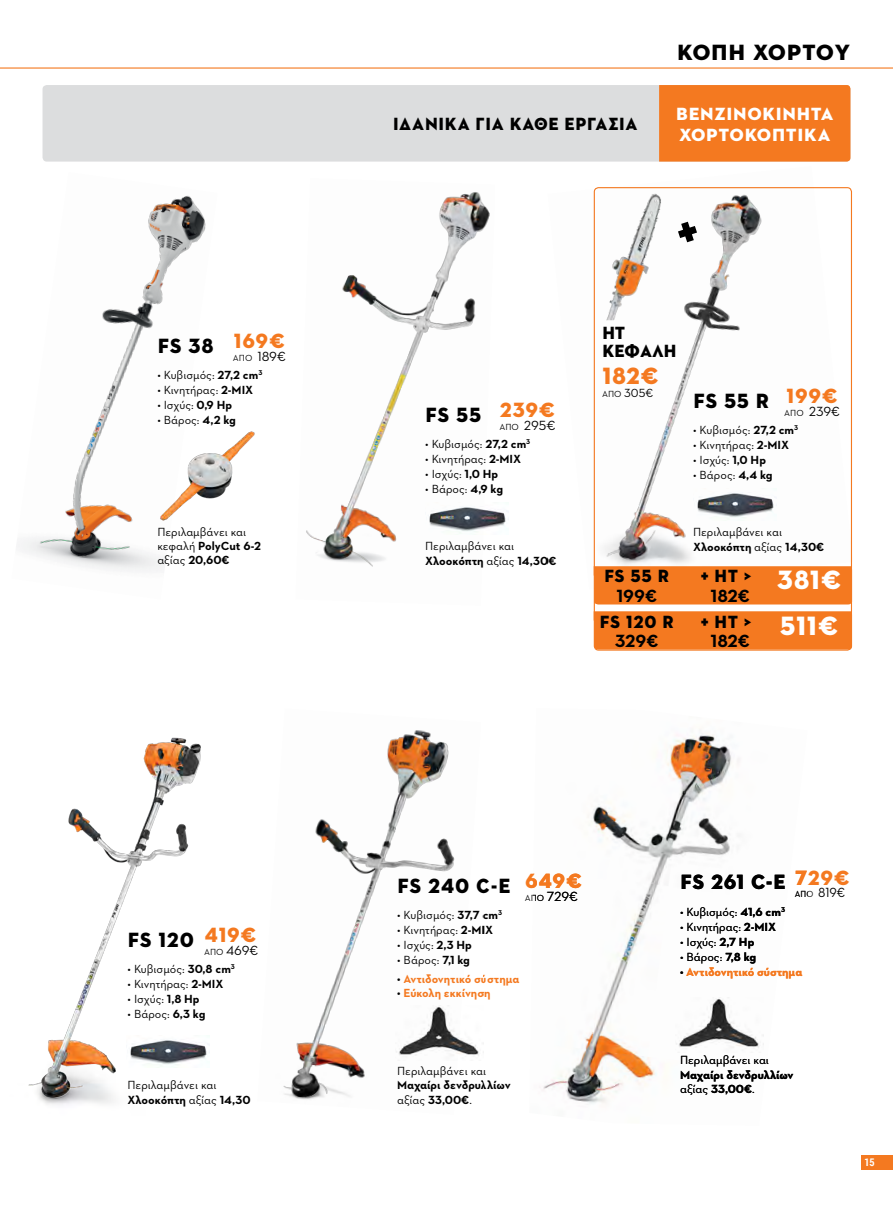
<style>
.page{position:relative;width:893px;height:1212px;background:#fff}
.page>*{position:absolute;margin:0;border:0;box-sizing:border-box;transform-origin:0 0}
.t1{font:27px "STIHL Contraface Display Titling";letter-spacing:-.01em;color:#fff;scale:.95 1}
.t2{font:24px "STIHL Contraface Display Titling";color:#f47920;scale:.95 1}
.t3{font:22.5px "STIHL Contraface Display Titling";color:#000}
.t4{font:21px "STIHL Contraface Display Titling";letter-spacing:-.005em;color:#000;scale:.95 1}
.t5{font:18px "STIHL Contraface Display Titling";color:#000;scale:.95 1}
.t6{font:18px/21.6px "STIHL Contraface Display Titling";color:#fff}
.t7{font:700 18px "STIHL Contraface Text";color:#000}
.t8{font:18px/18px "STIHL Contraface Display Titling";letter-spacing:-.04em;color:#000;scale:.95 1}
.t9{font:13.5px "STIHL Contraface Text";letter-spacing:-.01em;color:#000}
.t10{font:13.5px "STIHL Contraface Text";letter-spacing:-.01em;color:#000;scale:.95 1}
.t11{font:12px/14.4px "STIHL Contraface Text";color:#000}
.t12{font:700 12px/14.4px "STIHL Contraface Text";letter-spacing:-.01em;color:#000}
.t13{font:700 12px "STIHL Contraface Text";color:#f47920}
.t14{font:700 10.5px "Roboto Condensed";color:#fff}
.s1{font-size:9px}
.s2{font-weight:700}
.s3{color:#000}
.s4{font-weight:400}
</style>
<div class="page">
<div style="left:861px;top:1154px;width:32px;height:15px;background:#f47920"></div>
<hr style="left:0;top:67px;width:893px;height:2px;background:#f47920">
<div style="left:43px;top:85px;width:807px;height:77px;background:#dcddde;border-radius:4px"></div>
<div style="left:659px;top:85px;width:191px;height:77px;background:#f47920"></div>
<img style="left:495px;top:511px;width:11px;height:16px">
<img style="left:306px;top:192px;width:189px;height:375px">
<img style="left:218px;top:431px;width:37px;height:66px">
<img style="left:18px;top:195px;width:200px;height:376px">
<div style="left:596px;top:589px;width:254px;height:15px;background:#f47920"></div>
<div style="left:596px;top:611px;width:254px;height:38px;background:#f47920"></div>
<img style="left:593px;top:187px;width:258px;height:402px">
<img style="left:28px;top:737px;width:182px;height:368px">
<img style="left:542px;top:734px;width:222px;height:370px">
<img style="left:283px;top:730px;width:172px;height:370px">
<img style="left:396px;top:1005px;width:83px;height:55px">
<img style="left:676px;top:998px;width:87px;height:55px">
<svg style="left:676px;top:220px;width:23px;height:24px"></svg>
<h3 class="t4" style="left:157px;top:332px;width:136px">FS 38 <sup>169€</sup></h3>
<p class="t9" style="left:233px;top:348px;width:55px"><span class="s1">ΑΠΟ</span> 189€</p>
<p class="t11" style="left:157px;top:367px;width:107px">• Κυβισμός: <span class="s2">27,2 cm</span><sup>3</sup></p>
<p class="t11" style="left:157px;top:382px;width:97px">• Κινητήρας: <span class="s2">2-MIX</span></p>
<p class="t11" style="left:157px;top:397px;width:76px">• Ισχύς: <span class="s2">0,9 Hp</span></p>
<p class="t11" style="left:157px;top:412px;width:80px">• Βάρος: <span class="s2">4,2 kg</span></p>
<p class="t11" style="left:157px;top:524px;width:105px">Περιλαμβάνει και κεφαλή <span class="s2">PolyCut 6-2 </span>αξίας <span class="s2">20,60€</span></p>
<h3 class="t4" style="left:128px;top:926px;width:137px">FS 120 <sup>419€</sup></h3>
<p class="t9" style="left:204px;top:942px;width:56px"><span class="s1">ΑΠΟ</span> 469€</p>
<p class="t11" style="left:128px;top:961px;width:109px">• Κυβισμός: <span class="s2">30,8 cm</span><sup>3</sup></p>
<p class="t11" style="left:128px;top:976px;width:97px">• Κινητήρας: <span class="s2">2-MIX</span></p>
<p class="t11" style="left:128px;top:991px;width:74px">• Ισχύς: <span class="s2">1,8 Hp</span></p>
<p class="t11" style="left:128px;top:1006px;width:79px">• Βάρος: <span class="s2">6,3 kg</span></p>
<p class="t11" style="left:128px;top:1078px;width:125px">Περιλαμβάνει και<br><span class="s2">Χλοοκόπτη</span> αξίας <span class="s2">14,30</span></p>
<h3 class="t3" style="left:677px;top:38px;width:175px">KOΠΗ XOPTOΥ</h3>
<h3 class="t5" style="left:393px;top:113px;width:260px">IΔΑΝΙΚΑ ΓΙΑ ΚΑΘΕ ΕΡΓΑΣΙΑ</h3>
<h3 class="t6" style="left:676px;top:103px;width:159px">BENZINOKINHTA<br>XOPTOKOΠTIKA</h3>
<h3 class="t4" style="left:425px;top:401px;width:138px">FS 55 <sup>239€</sup></h3>
<p class="t9" style="left:499px;top:416px;width:57px"><span class="s1">ΑΠΟ</span> 295€</p>
<p class="t11" style="left:425px;top:436px;width:107px">• Κυβισμός: <span class="s2">27,2 cm</span><sup>3</sup></p>
<p class="t11" style="left:425px;top:451px;width:97px">• Κινητήρας: <span class="s2">2-MIX</span></p>
<p class="t11" style="left:425px;top:466px;width:74px">• Ισχύς: <span class="s2">1,0 Hp</span></p>
<p class="t11" style="left:425px;top:481px;width:79px">• Βάρος: <span class="s2">4,9 kg</span></p>
<p class="t11" style="left:425px;top:539px;width:133px">Περιλαμβάνει και<br><span class="s2">Χλοοκόπτη</span> αξίας <span class="s2">14,30€</span></p>
<h3 class="t8" style="left:602px;top:324px;width:80px">HT<br>KEΦAΛH</h3>
<h2 class="t2" style="left:602px;top:361px;width:62px">182€</h2>
<p class="t11" style="left:602px;top:385px;width:53px"><span class="s1">ΑΠΟ</span> 305€</p>
<h3 class="t4" style="left:693px;top:387px;width:154px">FS 55 R <sup>199€</sup></h3>
<p class="t9" style="left:784px;top:402px;width:57px"><span class="s1">ΑΠΟ</span> 239€</p>
<p class="t11" style="left:693px;top:422px;width:107px">• Κυβισμός: <span class="s2">27,2 cm</span><sup>3</sup></p>
<p class="t11" style="left:693px;top:437px;width:97px">• Κινητήρας: <span class="s2">2-MIX</span></p>
<p class="t11" style="left:693px;top:452px;width:74px">• Ισχύς: <span class="s2">1,0 Hp</span></p>
<p class="t11" style="left:693px;top:467px;width:81px">• Βάρος: <span class="s2">4,4 kg</span></p>
<h3 class="t5" style="left:604px;top:565px;width:71px">FS 55 R</h3>
<h3 class="t7" style="left:616px;top:584px;width:42px">199€</h3>
<h3 class="t5" style="left:600px;top:610px;width:80px">FS 120 R</h3>
<h3 class="t7" style="left:615px;top:630px;width:45px">329€</h3>
<p class="t11" style="left:693px;top:525px;width:133px">Περιλαμβάνει και<br><span class="s2">Χλοοκόπτη</span> αξίας <span class="s2">14,30€</span></p>
<h3 class="t5" style="left:700px;top:565px;width:56px">+ HT &gt;</h3>
<h3 class="t7" style="left:711px;top:584px;width:41px">182€</h3>
<h3 class="t5" style="left:700px;top:610px;width:56px">+ HT &gt;</h3>
<h3 class="t7" style="left:711px;top:630px;width:41px">182€</h3>
<h1 class="t1" style="left:776px;top:563px;width:70px">381€</h1>
<h1 class="t1" style="left:779px;top:609px;width:64px">511€</h1>
<h3 class="t4" style="left:397px;top:872px;width:196px">FS 240 C-E <sup>649€</sup></h3>
<p class="t9" style="left:525px;top:888px;width:55px"><span class="s1">ΑΠΟ</span> 729€</p>
<p class="t11" style="left:397px;top:907px;width:106px">• Κυβισμός: <span class="s2">37,7 cm</span><sup>3</sup></p>
<p class="t11" style="left:397px;top:922px;width:97px">• Κινητήρας: <span class="s2">2-MIX</span></p>
<p class="t11" style="left:397px;top:937px;width:76px">• Ισχύς: <span class="s2">2,3 Hp</span></p>
<p class="t11" style="left:397px;top:952px;width:74px">• Βάρος: <span class="s2">7,1 kg</span></p>
<p class="t13" style="left:397px;top:972px;width:124px"><span class="s3">•</span> Αντιδονητικό σύστημα</p>
<p class="t13" style="left:397px;top:985px;width:95px"><span class="s3">•</span> Εύκολη εκκίνηση</p>
<p class="t11" style="left:397px;top:1063px;width:90px">Περιλαμβάνει και</p>
<p class="t12" style="left:397px;top:1078px;width:115px">Μαχαίρι δενδρυλλίων <span class="s4">αξίας</span> 33,00€<span class="s4">.</span></p>
<h3 class="t4" style="left:680px;top:869px;width:180px">FS 261 C-E <sup>729€</sup></h3>
<p class="t10" style="left:795px;top:884px;width:55px"><span class="s1">ΑΠΟ</span> 819€</p>
<p class="t11" style="left:680px;top:904px;width:107px">• Κυβισμός: <span class="s2">41,6 cm</span><sup>3</sup></p>
<p class="t11" style="left:680px;top:919px;width:97px">• Κινητήρας: <span class="s2">2-MIX</span></p>
<p class="t11" style="left:680px;top:934px;width:76px">• Ισχύς: <span class="s2">2,7 Hp</span></p>
<p class="t11" style="left:680px;top:949px;width:78px">• Βάρος: <span class="s2">7,8 kg</span></p>
<p class="t13" style="left:680px;top:964px;width:124px"><span class="s3">•</span> Αντιδονητικό σύστημα</p>
<p class="t11" style="left:680px;top:1052px;width:90px">Περιλαμβάνει και</p>
<p class="t12" style="left:680px;top:1067px;width:115px">Μαχαίρι δενδρυλλίων <span class="s4">αξίας</span> 33,00€<span class="s4">.</span></p>
<p class="t14" style="left:864px;top:1154px;width:12px">15</p>
</div>
